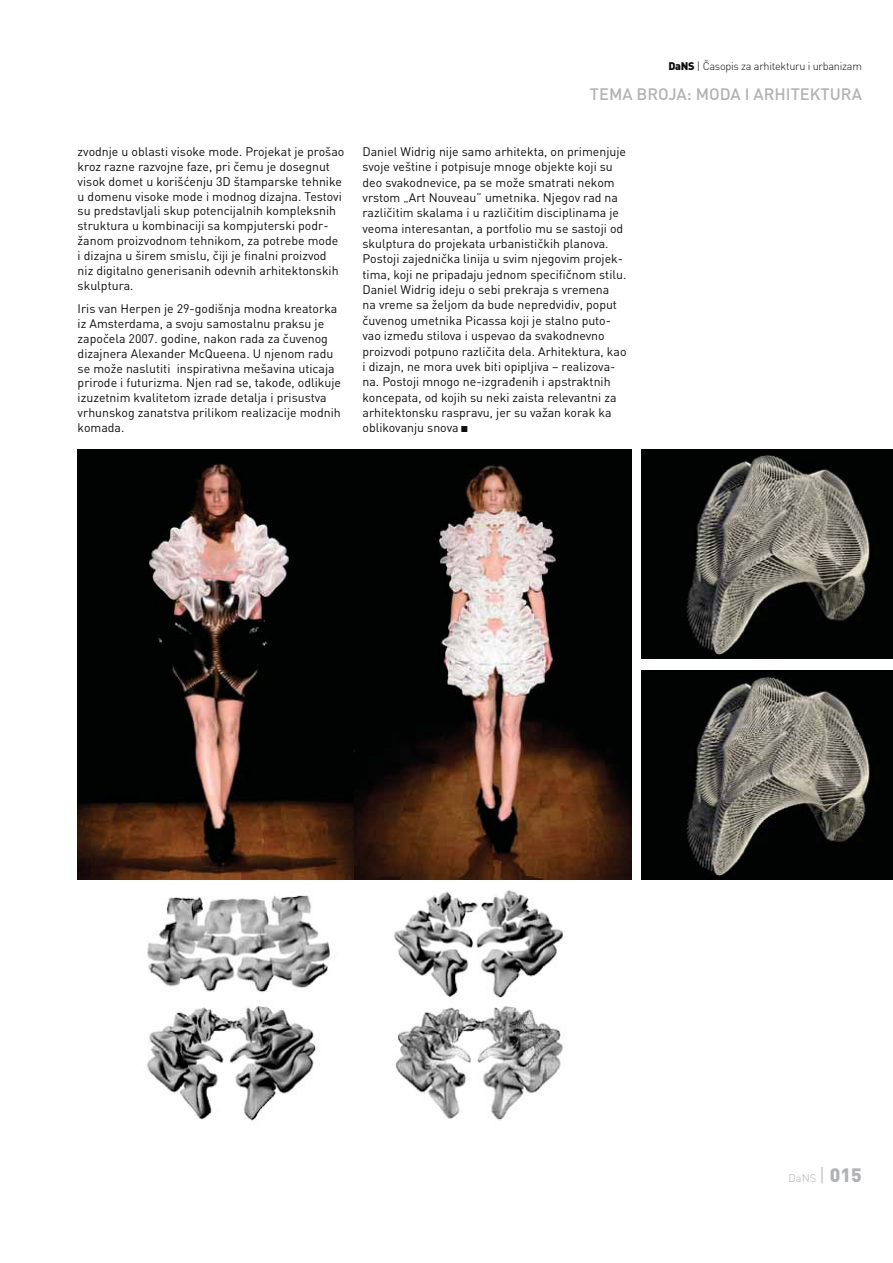
<style>
.page{position:relative;width:893px;height:1263px;background:#fff}
.page>*{position:absolute;margin:0;border:0;box-sizing:border-box;transform-origin:0 0}
.t1{font:500 16.5px "DIN Pro";color:#b1b2b4}
.t2{font:12.3px/15.3px "DIN Pro";color:#0e0e11}
.t3{font:300 10.95px "DIN Pro";letter-spacing:-.025em;color:#0e0e11}
.t4{font:300 10.95px "DIN Pro";color:#b1b2b4}
.s1{font-weight:900}
.s2{font-size:19.2px}
.s3{font-weight:900;font-size:19.2px}
</style>
<div class="page">
<img style="left:77px;top:449px;width:554px;height:431px">
<img style="left:147px;top:891px;width:416px;height:232px">
<img style="left:642px;top:449px;width:250px;height:210px">
<img style="left:642px;top:670px;width:250px;height:210px">
<p class="t2" style="left:78px;top:145px;width:268px">zvodnje u oblasti visoke mode. Projekat je prošao kroz razne razvojne faze, pri čemu je dosegnut visok domet u korišćenju 3D štamparske tehnike u domenu visoke mode i modnog dizajna. Testovi su predstavljali skup potencijalnih kompleksnih struktura u kombinaciji sa kompjuterski podr&shy;žanom proizvodnom tehnikom, za potrebe mode i dizajna u širem smislu, čiji je finalni proizvod niz digitalno generisanih odevnih arhitektonskih skulptura.</p>
<p class="t2" style="left:78px;top:302px;width:265px">Iris van Herpen je 29-godišnja modna kreatorka iz Amsterdama, a svoju samostalnu praksu je započela 2007. godine, nakon rada za čuvenog dizajnera Alexander McQueena. U njenom radu se može naslutiti inspirativna mešavina uticaja prirode i futurizma. Njen rad se, takođe, odlikuje izuzetnim kvalitetom izrade detalja i prisustva vrhunskog zanatstva prilikom realizacije modnih komada.</p>
<p class="t3" style="left:668px;top:60px;width:195px"><span class="s1">DaNS</span> | Časopis za arhitekturu i urbanizam</p>
<h1 class="t1" style="left:590px;top:85px;width:273px">TEMA BROJA: MODA I ARHITEKTURA</h1>
<p class="t2" style="left:362px;top:145px;width:265px">Daniel Widrig nije samo arhitekta, on primenjuje svoje veštine i potpisuje mnoge objekte koji su deo svakodnevice, pa se može smatrati nekom vrstom „Art Nouveau” umetnika. Njegov rad na različitim skalama i u različitim disciplinama je veoma interesantan, a portfolio mu se sastoji od skulptura do projekata urbanističkih planova.<br>Postoji zajednička linija u svim njegovim projek&shy;tima, koji ne pripadaju jednom specifičnom stilu.<br>Daniel Widrig ideju o sebi prekraja s vremena<br>na vreme sa željom da bude nepredvidiv, poput čuvenog umetnika Picassa koji je stalno puto&shy;vao između stilova i uspevao da svakodnevno proizvodi potpuno različita dela. Arhitektura, kao i dizajn, ne mora uvek biti opipljiva – realizova&shy;na. Postoji mnogo ne-izgrađenih i apstraktnih koncepata, od kojih su neki zaista relevantni za arhitektonsku raspravu, jer su važan korak ka oblikovanju snova</p>
<p class="t4" style="left:788px;top:1172px;width:75px">DaNS <span class="s2">|</span> <span class="s3">015</span></p>
</div>
